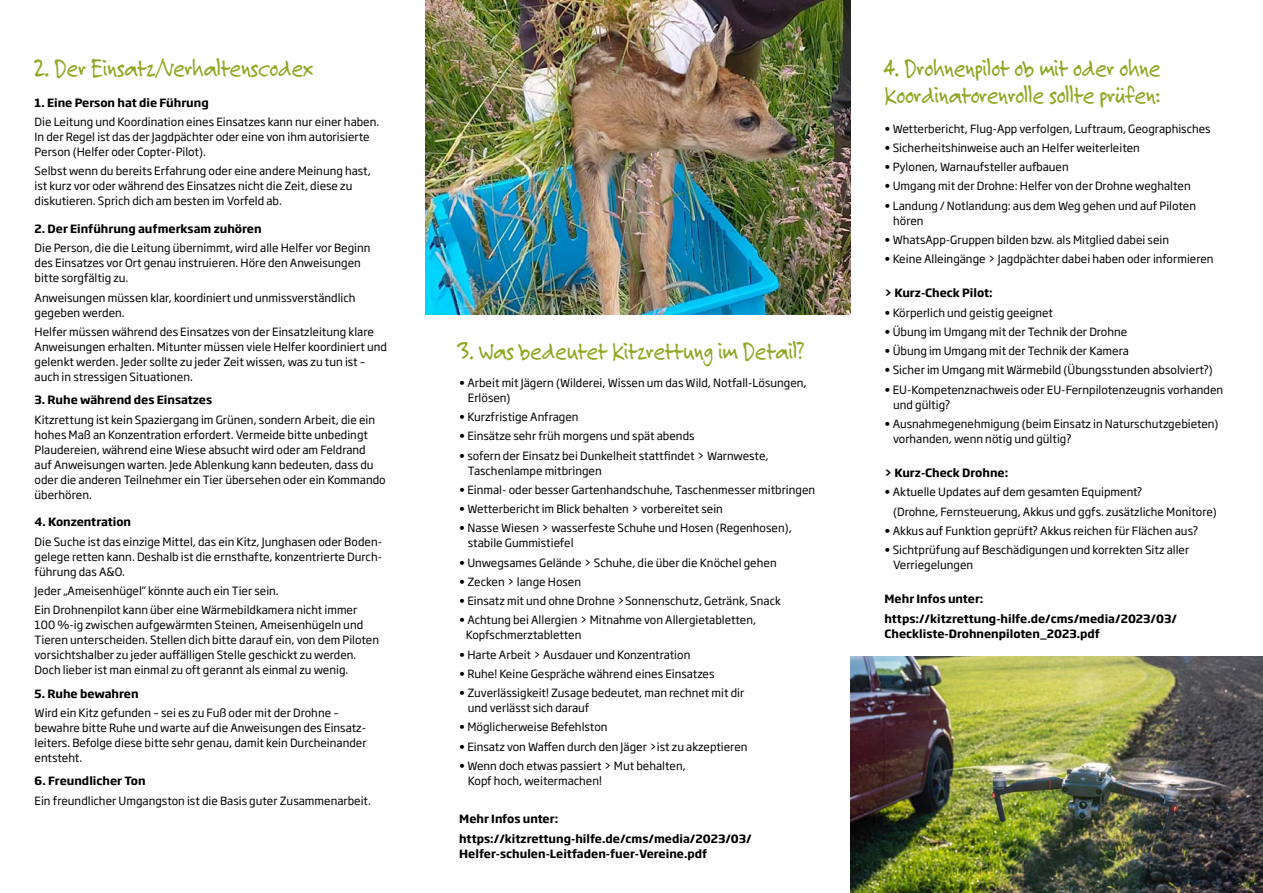
<style>
.page{position:relative;width:1263px;height:893px;background:#fff}
.page>*{position:absolute;margin:0;border:0;box-sizing:border-box;transform-origin:0 0}
.t1{font:27px/27px "Felt Tip Roman";letter-spacing:-.025em;color:#8ea924;scale:.85 1}
.t2{font:11.25px/15px "Soho Gothic Pro";color:#000}
.t3{font:700 11.25px/19.2px "Soho Gothic Pro";color:#000}
</style>
<div class="page">
<img style="left:425px;top:0;width:425px;height:315px">
<img style="left:850px;top:657px;width:413px;height:236px">
<h1 class="t1" style="left:35px;top:54px;width:330px">2. Der Einsatz/Verhaltenscodex</h1>
<p class="t3" style="left:35px;top:92px;width:176px">1. Eine Person hat die Führung</p>
<p class="t2" style="left:35px;top:114px;width:346px">Die Leitung und Koordination eines Einsatzes kann nur einer haben.<br>In der Regel ist das der Jagdpächter oder eine von ihm autorisierte<br>Person (Helfer oder Copter-Pilot).</p>
<p class="t2" style="left:35px;top:163px;width:338px">Selbst wenn du bereits Erfahrung oder eine andere Meinung hast, ist kurz vor oder während des Einsatzes nicht die Zeit, diese zu diskutieren. Sprich dich am besten im Vorfeld ab.</p>
<p class="t3" style="left:35px;top:219px;width:229px">2. Der Einführung aufmerksam zuhören</p>
<p class="t2" style="left:35px;top:240px;width:337px">Die Person, die die Leitung übernimmt, wird alle Helfer vor Beginn des Einsatzes vor Ort genau instruieren. Höre den Anweisungen bitte sorgfältig zu.</p>
<p class="t2" style="left:35px;top:289px;width:322px">Anweisungen müssen klar, koordiniert und unmissverständlich gegeben werden.</p>
<p class="t2" style="left:35px;top:324px;width:354px">Helfer müssen während des Einsatzes von der Einsatzleitung klare Anweisungen erhalten. Mitunter müssen viele Helfer koordiniert und gelenkt werden. Jeder sollte zu jeder Zeit wissen, was zu tun ist – auch in stressigen Situationen.</p>
<p class="t3" style="left:35px;top:390px;width:179px">3. Ruhe während des Einsatzes</p>
<p class="t2" style="left:35px;top:411px;width:353px">Kitzrettung ist kein Spaziergang im Grünen, sondern Arbeit, die ein hohes Maß an Konzentration erfordert. Vermeide bitte unbedingt Plaudereien, während eine Wiese absucht wird oder am Feldrand auf Anweisungen warten. Jede Ablenkung kann bedeuten, dass du oder die anderen Teilnehmer ein Tier übersehen oder ein Kommando überhören.</p>
<p class="t3" style="left:35px;top:512px;width:98px">4. Konzentration</p>
<p class="t2" style="left:35px;top:533px;width:349px;text-align:justify">Die Suche ist das einzige Mittel, das ein Kitz, Junghasen oder Boden&shy;gelege retten kann. Deshalb ist die ernsthafte, konzentrierte Durch&shy;führung das A&amp;O.</p>
<p class="t2" style="left:35px;top:580px;width:324px;line-height:19.2px">Jeder „Ameisenhügel“ könnte auch ein Tier sein.<br>Ein Drohnenpilot kann über eine Wärmebildkamera nicht immer</p>
<p class="t2" style="left:35px;top:617px;width:346px">100 %-ig zwischen aufgewärmten Steinen, Ameisenhügeln und Tieren unterscheiden. Stellen dich bitte darauf ein, von dem Piloten vorsichtshalber zu jeder auffälligen Stelle geschickt zu werden.<br>Doch lieber ist man einmal zu oft gerannt als einmal zu wenig.</p>
<p class="t3" style="left:35px;top:683px;width:105px">5. Ruhe bewahren</p>
<p class="t2" style="left:35px;top:705px;width:334px">Wird ein Kitz gefunden – sei es zu Fuß oder mit der Drohne – bewahre bitte Ruhe und warte auf die Anweisungen des Einsatz&shy;leiters. Befolge diese bitte sehr genau, damit kein Durcheinander entsteht.</p>
<p class="t3" style="left:35px;top:771px;width:113px">6. Freundlicher Ton</p>
<p class="t2" style="left:35px;top:792px;width:338px">Ein freundlicher Umgangston ist die Basis guter Zusammenarbeit.</p>
<h1 class="t1" style="left:459px;top:337px;width:407px">3. Was bedeutet Kitzrettung im Detail?</h1>
<p class="t2" style="left:468px;top:375px;width:340px;text-indent:-9px">• Arbeit mit Jägern (Wilderei, Wissen um das Wild, Notfall-Lösungen,<br>Erlösen)</p>
<p class="t2" style="left:459px;top:409px;width:121px">• Kurzfristige Anfragen</p>
<p class="t2" style="left:459px;top:428px;width:237px">• Einsätze sehr früh morgens und spät abends</p>
<p class="t2" style="left:468px;top:447px;width:302px;text-indent:-9px">• sofern der Einsatz bei Dunkelheit stattfindet &gt; Warnweste,<br>Taschenlampe mitbringen</p>
<p class="t2" style="left:459px;top:482px;width:357px">• Einmal- oder besser Gartenhandschuhe, Taschenmesser mitbringen</p>
<p class="t2" style="left:459px;top:501px;width:265px">• Wetterbericht im Blick behalten &gt; vorbereitet sein</p>
<p class="t2" style="left:468px;top:520px;width:326px;text-indent:-9px">• Nasse Wiesen &gt; wasserfeste Schuhe und Hosen (Regenhosen), stabile Gummistiefel</p>
<p class="t2" style="left:459px;top:554px;width:319px">• Unwegsames Gelände &gt; Schuhe, die über die Knöchel gehen</p>
<p class="t2" style="left:459px;top:574px;width:123px">• Zecken &gt; lange Hosen</p>
<p class="t2" style="left:459px;top:593px;width:323px">• Einsatz mit und ohne Drohne &gt;Sonnenschutz, Getränk, Snack</p>
<p class="t2" style="left:466px;top:612px;width:292px;text-indent:-6px">• Achtung bei Allergien &gt; Mitnahme von Allergietabletten,<br>Kopfschmerztabletten</p>
<p class="t2" style="left:459px;top:646px;width:233px">• Harte Arbeit &gt; Ausdauer und Konzentration</p>
<p class="t2" style="left:459px;top:666px;width:257px">• Ruhe! Keine Gespräche während eines Einsatzes</p>
<p class="t2" style="left:468px;top:685px;width:278px;text-indent:-9px">• Zuverlässigkeit! Zusage bedeutet, man rechnet mit dir und verlässt sich darauf</p>
<p class="t2" style="left:459px;top:719px;width:150px">• Möglicherweise Befehlston</p>
<p class="t2" style="left:459px;top:738px;width:290px">• Einsatz von Waffen durch den Jäger &gt;ist zu akzeptieren</p>
<p class="t2" style="left:468px;top:758px;width:219px;text-indent:-9px">• Wenn doch etwas passiert &gt; Mut behalten,<br>Kopf hoch, weitermachen!</p>
<p class="t3" style="left:459px;top:809px;width:294px">Mehr Infos unter: https://kitzrettung-hilfe.de/cms/media/2023/03/</p>
<p class="t3" style="left:459px;top:843px;width:250px">Helfer-schulen-Leitfaden-fuer-Vereine.pdf</p>
<h1 class="t1" style="left:884px;top:54px;width:327px">4. Drohnenpilot ob mit oder ohne<br>Koordinatorenrolle sollte prüfen:</h1>
<p class="t2" style="left:884px;top:120px;width:328px">• Wetterbericht, Flug-App verfolgen, Luftraum, Geographisches</p>
<p class="t2" style="left:884px;top:140px;width:257px">• Sicherheitshinweise auch an Helfer weiterleiten</p>
<p class="t2" style="left:884px;top:159px;width:186px">• Pylonen, Warnaufsteller aufbauen</p>
<p class="t2" style="left:884px;top:178px;width:308px">• Umgang mit der Drohne: Helfer von der Drohne weghalten</p>
<p class="t2" style="left:893px;top:197px;width:304px;text-indent:-9px">• Landung / Notlandung: aus dem Weg gehen und auf Piloten hören</p>
<p class="t2" style="left:884px;top:232px;width:286px">• WhatsApp-Gruppen bilden bzw. als Mitglied dabei sein</p>
<p class="t2" style="left:884px;top:251px;width:331px">• Keine Alleingänge &gt; Jagdpächter dabei haben oder informieren</p>
<p class="t3" style="left:884px;top:283px;width:110px">&gt; Kurz-Check Pilot:</p>
<p class="t2" style="left:884px;top:304px;width:170px">• Körperlich und geistig geeignet</p>
<p class="t2" style="left:884px;top:324px;width:244px">• Übung im Umgang mit der Technik der Drohne</p>
<p class="t2" style="left:884px;top:343px;width:246px">• Übung im Umgang mit der Technik der Kamera</p>
<p class="t2" style="left:884px;top:362px;width:330px">• Sicher im Umgang mit Wärmebild (Übungsstunden absolviert?)</p>
<p class="t2" style="left:893px;top:381px;width:332px;text-indent:-9px">• EU-Kompetenznachweis oder EU-Fernpilotenzeugnis vorhanden und gültig?</p>
<p class="t2" style="left:893px;top:416px;width:327px;text-indent:-9px">• Ausnahmegenehmigung (beim Einsatz in Naturschutzgebieten) vorhanden, wenn nötig und gültig?</p>
<p class="t3" style="left:884px;top:463px;width:125px">&gt; Kurz-Check Drohne:</p>
<p class="t2" style="left:893px;top:482px;width:325px;line-height:19.2px;text-indent:-9px">• Aktuelle Updates auf dem gesamten Equipment?<br>(Drohne, Fernsteuerung, Akkus und ggfs. zusätzliche Monitore)</p>
<p class="t2" style="left:884px;top:523px;width:315px">• Akkus auf Funktion geprüft? Akkus reichen für Flächen aus?</p>
<p class="t2" style="left:893px;top:542px;width:298px;text-indent:-9px">• Sichtprüfung auf Beschädigungen und korrekten Sitz aller<br>Verriegelungen</p>
<p class="t3" style="left:884px;top:589px;width:294px">Mehr Infos unter: https://kitzrettung-hilfe.de/cms/media/2023/03/</p>
<p class="t3" style="left:884px;top:623px;width:217px">Checkliste-Drohnenpiloten_2023.pdf</p>
</div>
